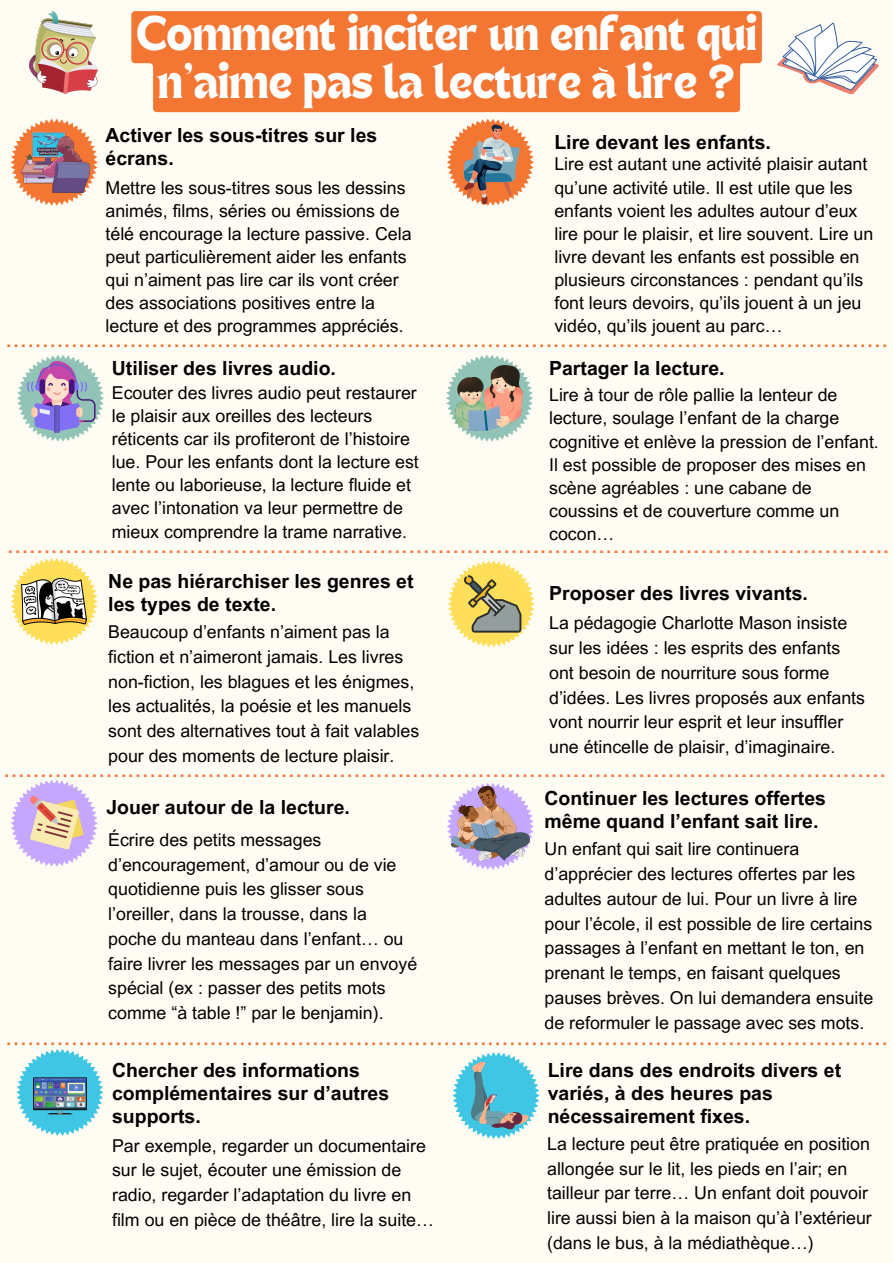
<style>
.page{position:relative;width:893px;height:1263px;background:#fffdf3}
.page>*{position:absolute;margin:0;border:0;box-sizing:border-box;transform-origin:0 0}
.t1{font:35.25px/48.9px "TANHEADLINE";color:#fff;text-align:center}
.t2{font:26.25px "Arial MT Pro";color:#f37633}
.t3{font:700 19.5px/23.1px "Arial MT Pro";color:#000}
.t4{font:17.77px/24.8px "Arial MT Pro";color:#000}
</style>
<div class="page">
<svg style="left:11px;top:119px;width:87px;height:87px"></svg>
<svg style="left:446px;top:355px;width:87px;height:87px"></svg>
<svg style="left:447px;top:783px;width:87px;height:87px"></svg>
<svg style="left:11px;top:558px;width:87px;height:87px"></svg>
<svg style="left:16px;top:1049px;width:87px;height:87px"></svg>
<img style="left:22px;top:132px;width:67px;height:60px">
<img style="left:452px;top:786px;width:77px;height:74px">
<svg style="left:447px;top:119px;width:87px;height:87px"></svg>
<svg style="left:17px;top:355px;width:87px;height:87px"></svg>
<img style="left:456px;top:366px;width:67px;height:65px">
<img style="left:22px;top:578px;width:65px;height:46px">
<svg style="left:11px;top:780px;width:87px;height:87px"></svg>
<img style="left:33px;top:1069px;width:54px;height:53px">
<svg style="left:452px;top:1052px;width:87px;height:87px"></svg>
<svg style="left:448px;top:560px;width:87px;height:87px"></svg>
<svg style="left:777px;top:22px;width:102px;height:73px"></svg>
<img style="left:30px;top:11px;width:67px;height:82px">
<div style="left:131px;top:11px;width:631px;height:101px;background:#f37633"></div>
<p class="t1" style="left:136px;top:12px;width:622px">Comment inciter un enfant qui n’aime pas la lecture à lire ?</p>
<p class="t3" style="left:106px;top:126px;width:273px">Activer les sous-titres sur les écrans.</p>
<p class="t4" style="left:106px;top:178px;width:307px;line-height:23.1px">Mettre les sous-titres sous les dessins animés, films, séries ou émissions de télé encourage la lecture passive. Cela peut particulièrement aider les enfants qui n’aiment pas lire car ils vont créer des associations positives entre la lecture et des programmes appréciés.</p>
<p class="t3" style="left:554px;top:133px;width:218px">Lire devant les enfants.</p>
<p class="t4" style="left:554px;top:155px;width:320px;line-height:23.1px">Lire est autant une activité plaisir autant qu’une activité utile. Il est utile que les enfants voient les adultes autour d’eux lire pour le plaisir, et lire souvent. Lire un livre devant les enfants est possible en plusieurs circonstances : pendant qu’ils font leurs devoirs, qu’ils jouent à un jeu vidéo, qu’ils jouent au parc…</p>
<p class="t2" style="left:5px;top:328px;width:884px">.........................................................................................................................</p>
<p class="t3" style="left:112px;top:359px;width:226px">Utiliser des livres audio.</p>
<p class="t4" style="left:112px;top:383px;width:308px;line-height:23.1px">Ecouter des livres audio peut restaurer le plaisir aux oreilles des lecteurs réticents car ils profiteront de l’histoire lue. Pour les enfants dont la lecture est lente ou laborieuse, la lecture fluide et avec l’intonation va leur permettre de mieux comprendre la trame narrative.</p>
<p class="t3" style="left:549px;top:359px;width:177px">Partager la lecture.</p>
<p class="t4" style="left:549px;top:386px;width:331px;line-height:23.1px">Lire à tour de rôle pallie la lenteur de lecture, soulage l’enfant de la charge cognitive et enlève la pression de l’enfant.<br>Il est possible de proposer des mises en scène agréables : une cabane de coussins et de couverture comme un cocon…</p>
<p class="t2" style="left:7px;top:534px;width:884px">.........................................................................................................................</p>
<p class="t3" style="left:108px;top:572px;width:307px">Ne pas hiérarchiser les genres et les types de texte.</p>
<p class="t4" style="left:108px;top:622px;width:312px">Beaucoup d’enfants n’aiment pas la fiction et n’aimeront jamais. Les livres non-fiction, les blagues et les énigmes, les actualités, la poésie et les manuels sont des alternatives tout à fait valables pour des moments de lecture plaisir.</p>
<p class="t3" style="left:549px;top:584px;width:260px">Proposer des livres vivants.</p>
<p class="t4" style="left:549px;top:613px;width:317px">La pédagogie Charlotte Mason insiste sur les idées : les esprits des enfants ont besoin de nourriture sous forme d’idées. Les livres proposés aux enfants vont nourrir leur esprit et leur insuffler une étincelle de plaisir, d’imaginaire.</p>
<p class="t2" style="left:3px;top:757px;width:884px">.........................................................................................................................</p>
<p class="t3" style="left:106px;top:798px;width:245px">Jouer autour de la lecture.</p>
<p class="t4" style="left:108px;top:829px;width:310px">Écrire des petits messages d’encouragement, d’amour ou de vie quotidienne puis les glisser sous l’oreiller, dans la trousse, dans la poche du manteau dans l’enfant… ou faire livrer les messages par un envoyé spécial (ex : passer des petits mots comme “à table !” par le benjamin).</p>
<p class="t3" style="left:544px;top:789px;width:283px">Continuer les lectures offertes même quand l’enfant sait lire.</p>
<p class="t4" style="left:544px;top:839px;width:330px">Un enfant qui sait lire continuera d’apprécier des lectures offertes par les adultes autour de lui. Pour un livre à lire pour l’école, il est possible de lire certains passages à l’enfant en mettant le ton, en prenant le temps, en faisant quelques pauses brèves. On lui demandera ensuite de reformuler le passage avec ses mots.</p>
<p class="t2" style="left:5px;top:1025px;width:884px">.........................................................................................................................</p>
<p class="t3" style="left:112px;top:1061px;width:279px">Chercher des informations complémentaires sur d’autres supports.</p>
<p class="t4" style="left:112px;top:1135px;width:323px">Par exemple, regarder un documentaire sur le sujet, écouter une émission de radio, regarder l’adaptation du livre en film ou en pièce de théâtre, lire la suite…</p>
<p class="t3" style="left:548px;top:1061px;width:295px">Lire dans des endroits divers et variés, à des heures pas nécessairement fixes.</p>
<p class="t4" style="left:547px;top:1133px;width:326px">La lecture peut être pratiquée en position allongée sur le lit, les pieds en l’air; en tailleur par terre… Un enfant doit pouvoir lire aussi bien à la maison qu’à l’extérieur (dans le bus, à la médiathèque…)</p>
</div>
